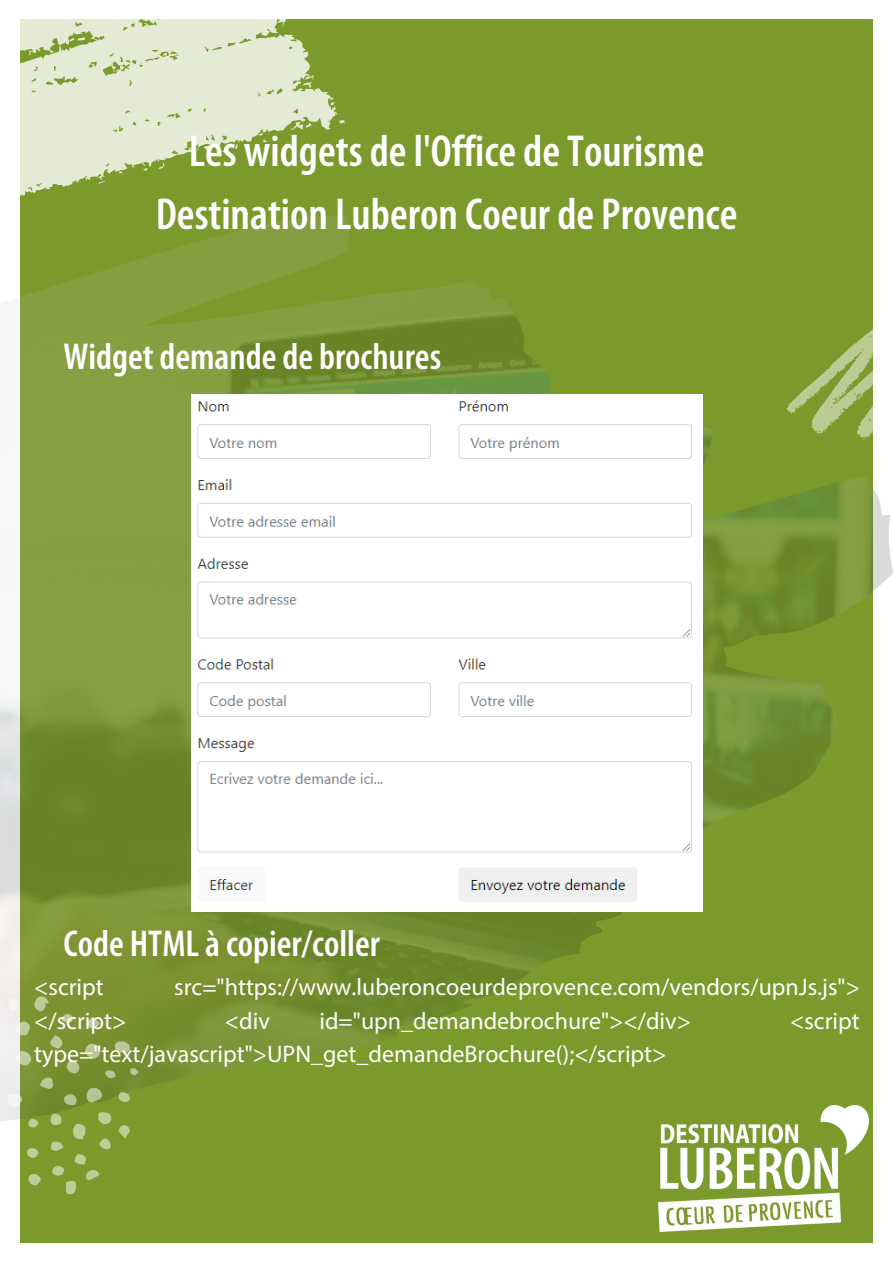
<style>
.page{position:relative;width:893px;height:1263px;background:#fff}
.page>*{position:absolute;margin:0;border:0;box-sizing:border-box;transform-origin:0 0}
.t1{font:600 condensed 45px/63px "Myriad Pro";color:#fff;text-align:center}
.t2{font:600 condensed 37.5px "Myriad Pro";color:#fff}
.t3{font:24px "Myriad Pro";color:#fff}
</style>
<div class="page">
<div style="left:20px;top:20px;width:853px;height:1223px;background:#7a9a2b"></div>
<img style="left:0;top:216px;width:892px;height:965px">
<svg style="left:778px;top:296px;width:114px;height:171px"></svg>
<svg style="left:0;top:1133px;width:15px;height:16px"></svg>
<svg style="left:85px;top:1086px;width:17px;height:17px"></svg>
<svg style="left:85px;top:1043px;width:16px;height:16px"></svg>
<svg style="left:16px;top:1051px;width:15px;height:14px"></svg>
<svg style="left:7px;top:1093px;width:16px;height:14px"></svg>
<svg style="left:16px;top:1021px;width:14px;height:15px"></svg>
<svg style="left:34px;top:996px;width:15px;height:16px"></svg>
<svg style="left:0;top:1167px;width:7px;height:13px"></svg>
<svg style="left:114px;top:1040px;width:16px;height:13px"></svg>
<svg style="left:67px;top:1060px;width:12px;height:14px"></svg>
<svg style="left:64px;top:1094px;width:13px;height:11px"></svg>
<svg style="left:49px;top:1035px;width:13px;height:14px"></svg>
<svg style="left:39px;top:1077px;width:14px;height:12px"></svg>
<svg style="left:29px;top:1174px;width:12px;height:11px"></svg>
<svg style="left:8px;top:998px;width:12px;height:13px"></svg>
<svg style="left:118px;top:1124px;width:12px;height:15px"></svg>
<svg style="left:87px;top:1017px;width:13px;height:12px"></svg>
<svg style="left:50px;top:1112px;width:61px;height:82px"></svg>
<svg style="left:118px;top:1092px;width:12px;height:10px"></svg>
<svg style="left:27px;top:1148px;width:11px;height:10px"></svg>
<svg style="left:60px;top:1014px;width:13px;height:10px"></svg>
<svg style="left:28px;top:1119px;width:10px;height:8px"></svg>
<svg style="left:105px;top:1070px;width:11px;height:9px"></svg>
<svg style="left:130px;top:1068px;width:9px;height:7px"></svg>
<svg style="left:0;top:19px;width:342px;height:260px"></svg>
<svg style="left:339px;top:118px;width:6px;height:6px"></svg>
<svg style="left:14px;top:195px;width:6px;height:5px"></svg>
<svg style="left:157px;top:162px;width:8px;height:8px"></svg>
<svg style="left:330px;top:101px;width:6px;height:7px"></svg>
<svg style="left:297px;top:74px;width:18px;height:16px"></svg>
<svg style="left:98px;top:181px;width:7px;height:3px"></svg>
<svg style="left:69px;top:35px;width:17px;height:7px"></svg>
<svg style="left:143px;top:168px;width:5px;height:4px"></svg>
<svg style="left:262px;top:138px;width:6px;height:5px"></svg>
<svg style="left:221px;top:143px;width:18px;height:10px"></svg>
<svg style="left:13px;top:55px;width:5px;height:5px"></svg>
<svg style="left:289px;top:121px;width:24px;height:13px"></svg>
<svg style="left:162px;top:51px;width:6px;height:6px"></svg>
<svg style="left:111px;top:62px;width:14px;height:12px"></svg>
<img style="left:191px;top:394px;width:511px;height:517px">
<img style="left:658px;top:1106px;width:210px;height:126px">
<h1 class="t1" style="left:156px;top:123px;width:583px">Les widgets de l'Office de Tourisme<br>Destination Luberon Coeur de Provence</h1>
<h2 class="t2" style="left:63px;top:341px;width:379px">Widget demande de brochures</h2>
<h2 class="t2" style="left:63px;top:927px;width:318px">Code HTML à copier/coller</h2>
<p class="t3" style="left:34px;top:977px;width:71px">&lt;script</p>
<p class="t3" style="left:174px;top:977px;width:687px">src="https://www.luberoncoeurdeprovence.com/vendors/upnJs.js"&gt;</p>
<p class="t3" style="left:34px;top:1010px;width:94px">&lt;/script&gt;</p>
<p class="t3" style="left:225px;top:1010px;width:46px">&lt;div</p>
<p class="t3" style="left:319px;top:1010px;width:373px">id="upn_demandebrochure"&gt;&lt;/div&gt;</p>
<p class="t3" style="left:790px;top:1010px;width:71px">&lt;script</p>
<p class="t3" style="left:34px;top:1044px;width:634px">type="text/javascript"&gt;UPN_get_demandeBrochure();&lt;/script&gt;</p>
</div>
